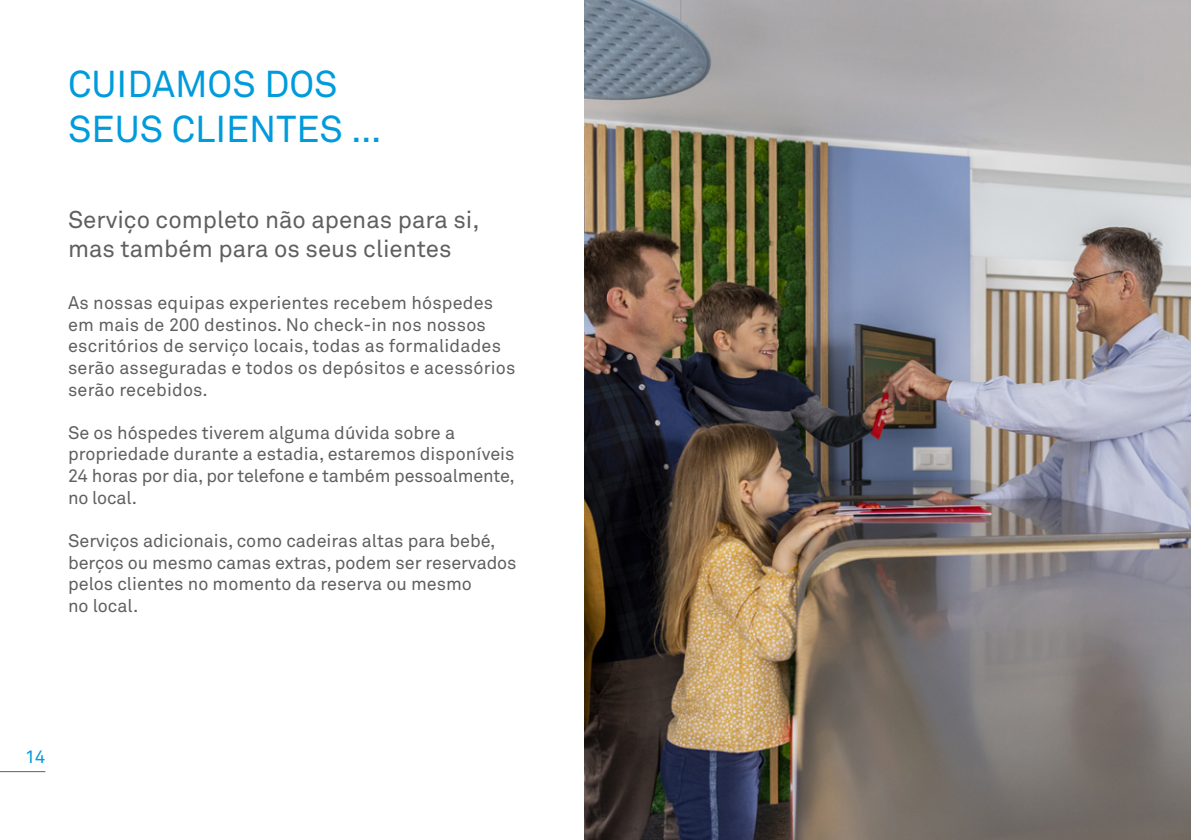
<style>
.page{position:relative;width:1191px;height:840px;background:#fff}
.page>*{position:absolute;margin:0;border:0;box-sizing:border-box;transform-origin:0 0}
.t1{font:37px/44.4px "Akkurat Pro";color:#009bdc}
.t2{font:24px/28.8px "Akkurat Pro";color:#5f5f62}
.t3{font:18px/21.6px "Akkurat Pro";color:#5f5f62}
.t4{font:18px "Akkurat Pro";color:#009bdc}
</style>
<div class="page">
<hr style="left:0;top:770px;width:45px;height:1px;background:#5f5f62">
<img style="left:584px;top:0;width:607px;height:839px">
<h1 class="t1" style="left:68px;top:63px;width:314px">CUIDAMOS DOS<br>SEUS CLIENTES …</h1>
<h2 class="t2" style="left:68px;top:206px;width:413px">Serviço completo não apenas para si, mas também para os seus clientes</h2>
<p class="t3" style="left:68px;top:292px;width:449px">As nossas equipas experientes recebem hóspedes em mais de 200 destinos. No check-in nos nossos escritórios de serviço locais, todas as formalidades serão asseguradas e todos os depósitos e acessórios serão recebidos.</p>
<p class="t3" style="left:68px;top:422px;width:448px">Se os hóspedes tiverem alguma dúvida sobre a propriedade durante a estadia, estaremos disponíveis 24 horas por dia, por telefone e também pessoalmente, no local.</p>
<p class="t3" style="left:68px;top:530px;width:450px">Serviços adicionais, como cadeiras altas para bebé, berços ou mesmo camas extras, podem ser reservados pelos clientes no momento da reserva ou mesmo<br>no local.</p>
<p class="t4" style="left:25px;top:746px;width:22px">14</p>
</div>
